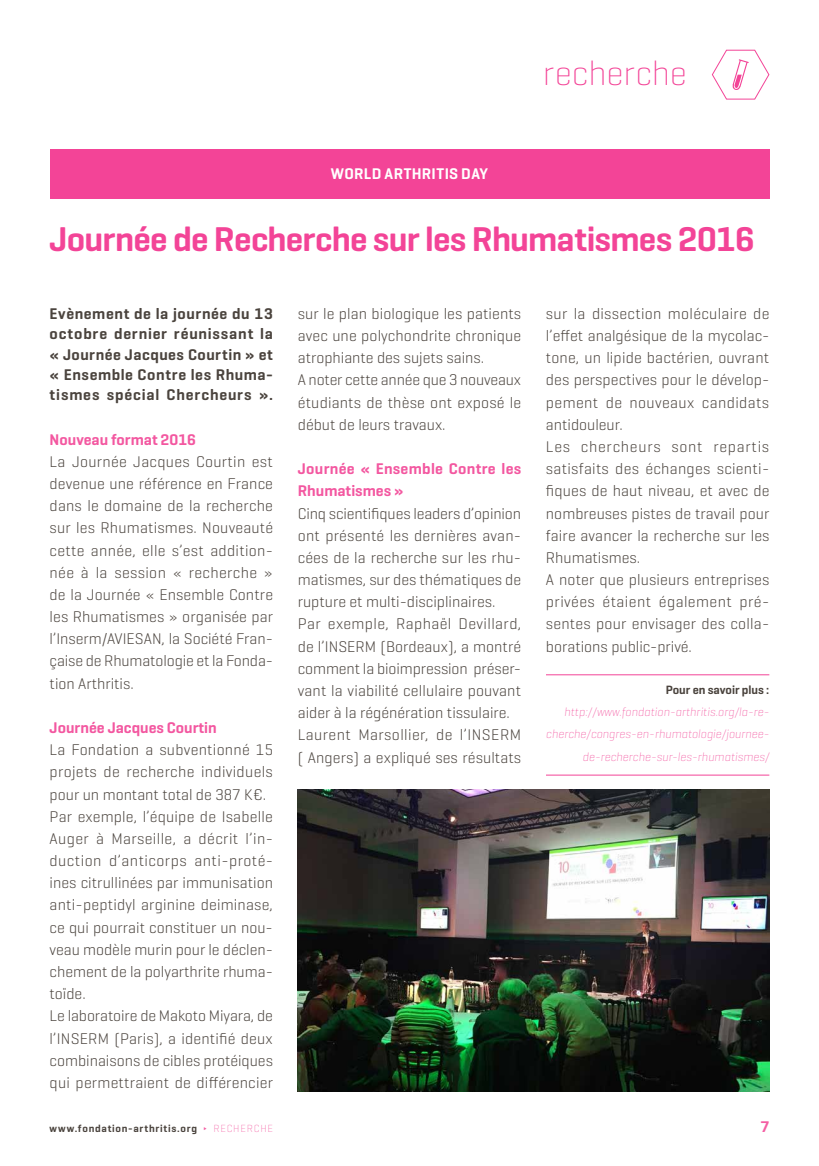
<style>
.page{position:relative;width:819px;height:1166px;background:#fff}
.page>*{position:absolute;margin:0;border:0;box-sizing:border-box;transform-origin:0 0}
.t1{font:600 35px "Geogrotesque";letter-spacing:-.02em;color:#f34497}
.t2{font:200 35px "Geogrotesque";color:#f34497}
.t3{font:300 15.75px/22.2px "Geogrotesque";letter-spacing:.005em;color:#4a433d}
.t4{font:600 15.75px/20.3px "Geogrotesque";letter-spacing:.045em;color:#4a433d;text-align:justify}
.t5{font:600 15.75px "Geogrotesque";color:#f357a0}
.t6{font:600 15.75px/22.2px "Geogrotesque";letter-spacing:.02em;color:#f357a0}
.t7{font:600 15.75px "Geogrotesque";letter-spacing:.025em;color:#fff}
.t8{font:600 15.75px "Geogrotesque";color:#f45ea3}
.t9{font:italic 200 12.25px/22.2px "Geogrotesque";color:#f357a0;text-align:right}
.t10{font:600 12.25px "Geogrotesque";color:#4a433d}
.t11{font:600 10.5px "Geogrotesque";letter-spacing:.075em;color:#4a433d}
.s1{font-weight:400;color:#f45ea3}
.s2{font-weight:200;color:#f45ea3}
</style>
<div class="page">
<div style="left:50px;top:149px;width:719px;height:50px;background:#f34497"></div>
<svg style="left:711px;top:49px;width:58px;height:51px"></svg>
<img style="left:298px;top:790px;width:471px;height:301px">
<hr style="left:546px;top:674px;width:223px;height:1px;background:#f34497">
<hr style="left:546px;top:775px;width:223px;height:1px;background:#f34497">
<p class="t7" style="left:331px;top:164px;width:159px">WORLD ARTHRITIS DAY</p>
<h1 class="t2" style="left:542px;top:51px;width:146px">recherche</h1>
<h1 class="t1" style="left:50px;top:217px;width:706px">Journée de Recherche sur les Rhumatismes 2016</h1>
<p class="t4" style="left:50px;top:303px;width:225px">Evènement de la journée du 13 octobre dernier réunissant la « Journée Jacques Courtin » et « Ensemble Contre les Rhuma&shy;tismes spécial Chercheurs ».</p>
<p class="t5" style="left:50px;top:429px;width:148px">Nouveau format 2016</p>
<p class="t3" style="left:50px;top:450px;width:225px;text-align:justify">La Journée Jacques Courtin est devenue une référence en France dans le domaine de la recherche sur les Rhumatismes. Nouveauté cette année, elle s’est addition&shy;née à la session « recherche » de la Journée « Ensemble Contre les Rhumatismes » organisée par l’Inserm/AVIESAN, la Société Fran&shy;çaise de Rhumatologie et la Fonda&shy;tion Arthritis.</p>
<p class="t5" style="left:50px;top:718px;width:169px">Journée Jacques Courtin</p>
<p class="t3" style="left:50px;top:738px;width:225px">La Fondation a subventionné 15 projets de recherche individuels pour un montant total de 387 K€.<br>Par exemple, l’équipe de Isabelle<br>Auger à Marseille, a décrit l’in&shy;duction d’anticorps anti-proté&shy;ines citrullinées par immunisation anti-peptidyl arginine deiminase, ce qui pourrait constituer un nou&shy;veau modèle murin pour le déclen&shy;chement de la polyarthrite rhuma&shy;toïde.<br>Le laboratoire de Makoto Miyara, de l’INSERM (Paris), a identifié deux combinaisons de cibles protéiques qui permettraient de différencier</p>
<p class="t3" style="left:298px;top:302px;width:225px">sur le plan biologique les patients avec une polychondrite chronique atrophiante des sujets sains.<br>A noter cette année que 3 nouveaux étudiants de thèse ont exposé le début de leurs travaux.</p>
<p class="t6" style="left:298px;top:457px;width:225px">Journée « Ensemble Contre les<br>Rhumatismes »</p>
<p class="t3" style="left:298px;top:501px;width:225px">Cinq scientifiques leaders d’opinion ont présenté les dernières avan&shy;cées de la recherche sur les rhu&shy;matismes, sur des thématiques de rupture et multi-disciplinaires.<br>Par exemple, Raphaël Devillard, de l’INSERM (Bordeaux), a montré comment la bioimpression préser&shy;vant la viabilité cellulaire pouvant aider à la régénération tissulaire.<br>Laurent Marsollier, de l’INSERM ( Angers) a expliqué ses résultats</p>
<p class="t3" style="left:546px;top:302px;width:225px">sur la dissection moléculaire de l’effet analgésique de la mycolac&shy;tone, un lipide bactérien, ouvrant des perspectives pour le dévelop&shy;pement de nouveaux candidats antidouleur.<br>Les chercheurs sont repartis satisfaits des échanges scienti&shy;fiques de haut niveau, et avec de nombreuses pistes de travail pour faire avancer la recherche sur les<br>Rhumatismes.<br>A noter que plusieurs entreprises privées étaient également pré&shy;sentes pour envisager des colla&shy;borations public-privé.</p>
<p class="t10" style="left:665px;top:682px;width:105px">Pour en savoir plus :</p>
<p class="t9" style="left:546px;top:700px;width:225px">http://www.fondation-arthritis.org/la-re&shy;cherche/congres-en-rhumatologie/journee&shy;de-recherche-sur-les-rhumatismes/</p>
<p class="t11" style="left:50px;top:1122px;width:225px">www.fondation-arthritis.org <span class="s1">∂</span> <span class="s2">RECHERCHE</span></p>
<p class="t8" style="left:760px;top:1116px;width:10px">7</p>
</div>
